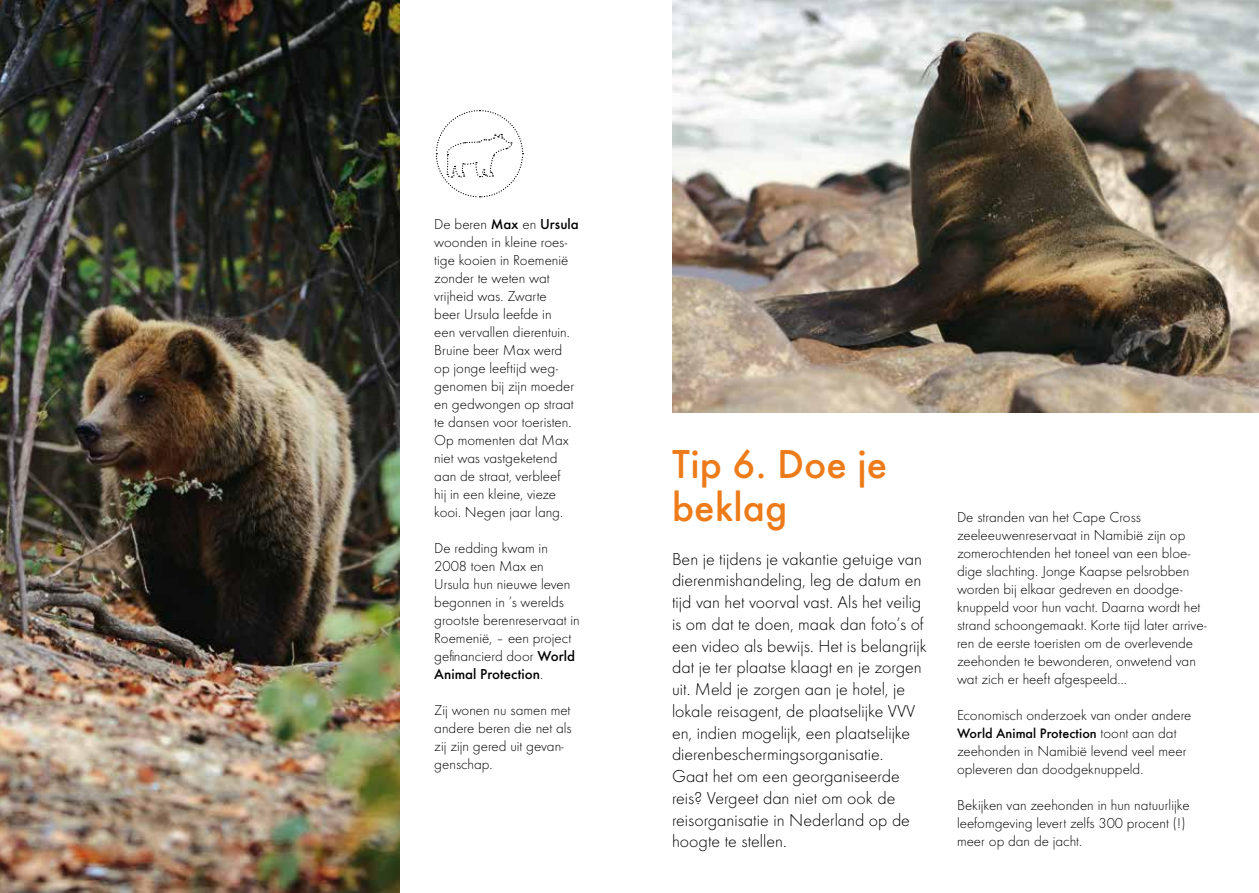
<style>
.page{position:relative;width:1259px;height:893px;background:#fff}
.page>*{position:absolute;margin:0;border:0;box-sizing:border-box;transform-origin:0 0}
.t1{font:500 42px/43.5px "Futura Round";color:#ee7b19}
.t2{font:300 18px/21.8px "Futura Round";color:#000}
.t3{font:300 15px/18px "Futura Round";color:#000}
.t4{font:500 14.25px "Futura Round";color:#000}
.s1{font-weight:500}
.s2{font-weight:300;font-size:15px}
</style>
<div class="page">
<img style="left:672px;top:0;width:587px;height:412px">
<img style="left:0;top:0;width:400px;height:893px">
<svg style="left:435px;top:110px;width:89px;height:88px"></svg>
<p class="t3" style="left:434px;top:214px;width:146px">De beren <span class="s1">Max</span> en <span class="s1">Ursula </span>woonden in kleine roes&shy;tige kooien in Roemenië zonder te weten wat vrijheid was. Zwarte<br>beer Ursula leefde in<br>een vervallen dierentuin.<br>Bruine beer Max werd op jonge leeftijd weg&shy;genomen bij zijn moeder en gedwongen op straat te dansen voor toeristen.<br>Op momenten dat Max niet was vastgeketend aan de straat, verbleef<br>hij in een kleine, vieze kooi. Negen jaar lang.</p>
<p class="t3" style="left:434px;top:538px;width:147px">De redding kwam in<br>2008 toen Max en<br>Ursula hun nieuwe leven begonnen in ’s werelds grootste berenreservaat in<br>Roemenië, – een project gefinancierd door <span class="s1">World<br>Animal Protection</span>.</p>
<p class="t3" style="left:434px;top:700px;width:139px">Zij wonen nu samen met andere beren die net als zij zijn gered uit gevan&shy;genschap.</p>
<h1 class="t1" style="left:672px;top:439px;width:217px">Tip 6. Doe je beklag</h1>
<p class="t2" style="left:672px;top:547px;width:256px">Ben je tijdens je vakantie getuige van dierenmishandeling, leg de datum en tijd van het voorval vast. Als het veilig is om dat te doen, maak dan foto’s of een video als bewijs. Het is belangrijk dat je ter plaatse klaagt en je zorgen uit. Meld je zorgen aan je hotel, je lokale reisagent, de plaatselijke VVV en, indien mogelijk, een plaatselijke dierenbeschermingsorganisatie.<br>Gaat het om een georganiseerde reis? Vergeet dan niet om ook de reisorganisatie in Nederland op de hoogte te stellen.</p>
<p class="t3" style="left:957px;top:508px;width:251px">De stranden van het Cape Cross zeeleeuwenreservaat in Namibië zijn op zomerochtenden het toneel van een bloe&shy;dige slachting. Jonge Kaapse pelsrobben worden bij elkaar gedreven en doodge&shy;knuppeld voor hun vacht. Daarna wordt het strand schoongemaakt. Korte tijd later arrive&shy;ren de eerste toeristen om de overlevende zeehonden te bewonderen, onwetend van wat zich er heeft afgespeeld…</p>
<p class="t3" style="left:957px;top:706px;width:236px">Economisch onderzoek van onder andere</p>
<p class="t4" style="left:957px;top:723px;width:221px">World Animal Protection <span class="s2">toont aan dat</span></p>
<p class="t3" style="left:957px;top:742px;width:231px">zeehonden in Namibië levend veel meer opleveren dan doodgeknuppeld.</p>
<p class="t3" style="left:957px;top:796px;width:234px">Bekijken van zeehonden in hun natuurlijke leefomgeving levert zelfs 300 procent (!) meer op dan de jacht.</p>
</div>
